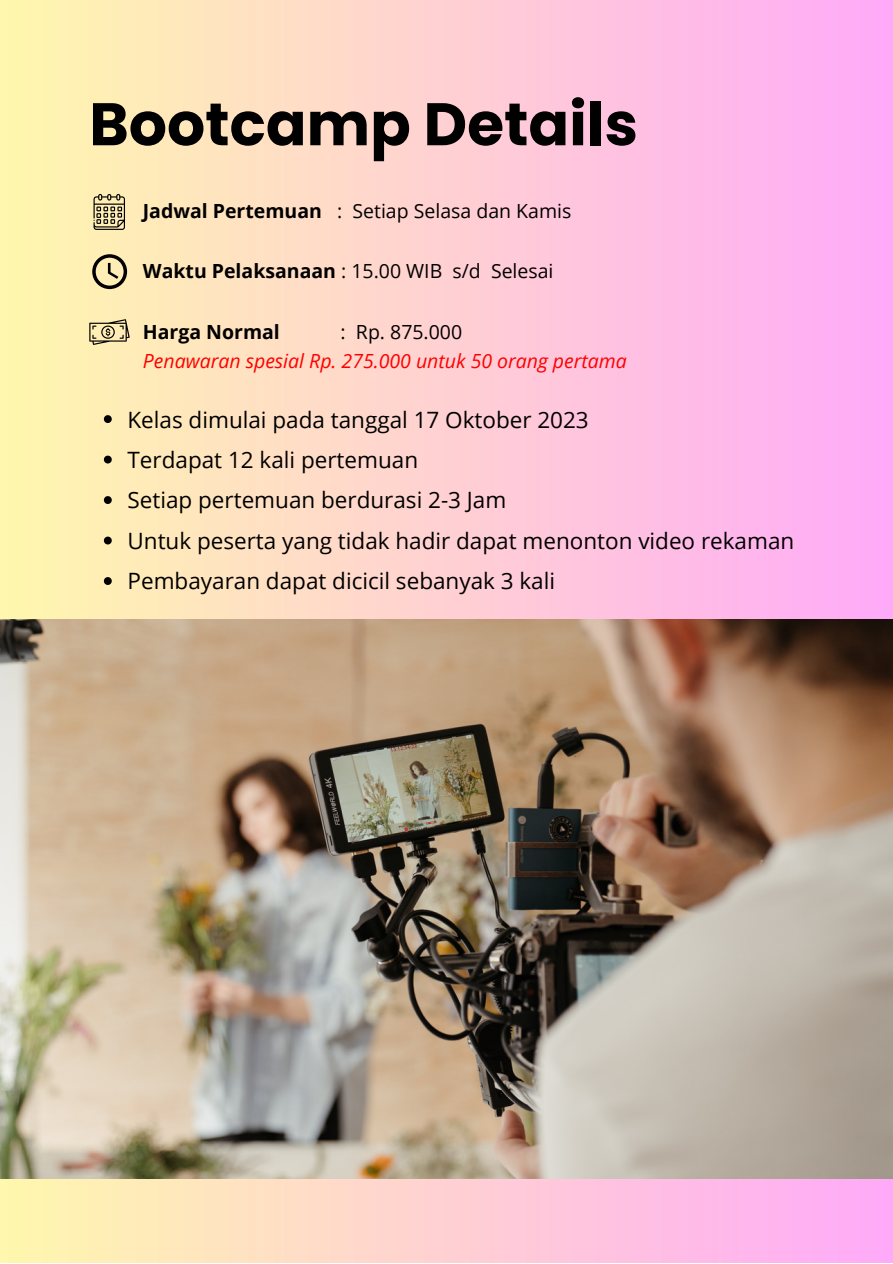
<style>
.page{position:relative;width:893px;height:1264px;background:#fff}
.page>*{position:absolute;margin:0;border:0;box-sizing:border-box;transform-origin:0 0}
.t1{font:700 60px "Poppins";color:#000}
.t2{font:22.5px "Open Sans";color:#000}
.t3{font:19.5px "Open Sans";color:#000}
.t4{font:italic 19.5px "Open Sans";color:#f00}
.t5{font:700 19.5px "Open Sans";color:#000}
.s1{font-weight:700}
</style>
<div class="page">
<div style="left:0;top:0;width:892px;height:1262px;background:linear-gradient(to right,#fff7ad,#ffaaf8)"></div>
<img style="left:0;top:620px;width:892px;height:558px">
<svg style="left:93px;top:194px;width:32px;height:36px"></svg>
<svg style="left:92px;top:254px;width:35px;height:35px"></svg>
<svg style="left:89px;top:319px;width:41px;height:26px"></svg>
<svg style="left:104px;top:415px;width:8px;height:8px"></svg>
<svg style="left:104px;top:455px;width:8px;height:8px"></svg>
<svg style="left:104px;top:496px;width:8px;height:8px"></svg>
<svg style="left:104px;top:536px;width:8px;height:8px"></svg>
<svg style="left:104px;top:577px;width:8px;height:8px"></svg>
<p class="t1" style="left:89px;top:82px;width:550px">Bootcamp Details</p>
<p class="t3" style="left:143px;top:197px;width:430px"><span class="s1">Jadwal Pertemuan</span> : Setiap Selasa dan Kamis</p>
<p class="t3" style="left:143px;top:257px;width:412px"><span class="s1">Waktu Pelaksanaan</span> : 15.00 WIB s/d Selesai</p>
<p class="t5" style="left:143px;top:318px;width:138px">Harga Normal</p>
<p class="t3" style="left:340px;top:318px;width:123px">: Rp. 875.000</p>
<p class="t4" style="left:143px;top:347px;width:485px">Penawaran spesial Rp. 275.000 untuk 50 orang pertama</p>
<p class="t2" style="left:127px;top:403px;width:462px">Kelas dimulai pada tanggal 17 Oktober 2023</p>
<p class="t2" style="left:127px;top:444px;width:292px">Terdapat 12 kali pertemuan</p>
<p class="t2" style="left:127px;top:484px;width:380px">Setiap pertemuan berdurasi 2-3 Jam</p>
<p class="t2" style="left:127px;top:525px;width:668px">Untuk peserta yang tidak hadir dapat menonton video rekaman</p>
<p class="t2" style="left:127px;top:565px;width:429px">Pembayaran dapat dicicil sebanyak 3 kali</p>
</div>
